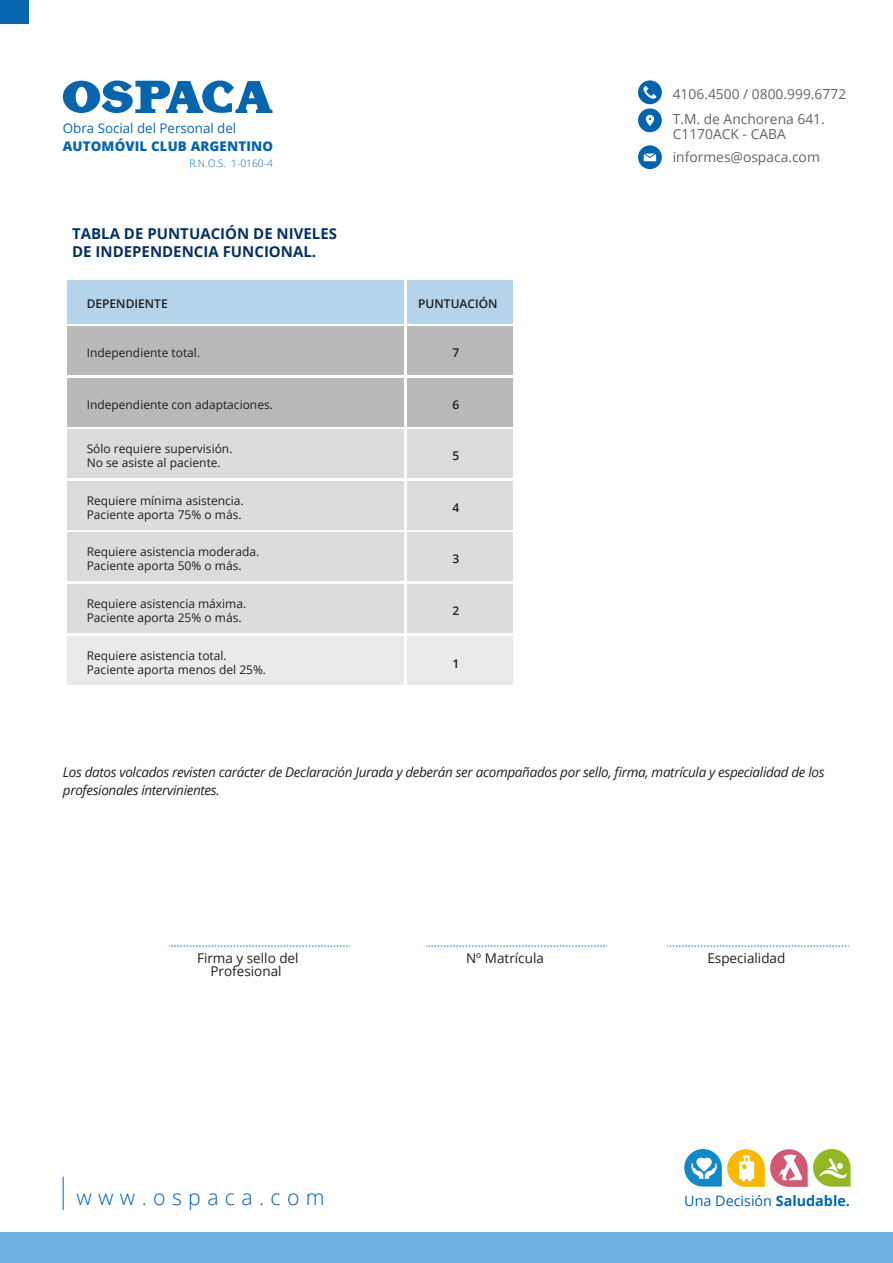
<style>
.page{position:relative;width:893px;height:1263px;background:#fff}
.page>*{position:absolute;margin:0;border:0;box-sizing:border-box;transform-origin:0 0}
.t1{font:300 21.3px "Open Sans";letter-spacing:.3em;color:#0063af}
.t2{font:700 15px/18px "Open Sans";color:#053262}
.t3{font:14.4px "Open Sans";color:#0063af}
.t4{font:13.8px/25.2px "Open Sans";color:#636464}
.t5{font:italic 13.5px/18px "Open Sans";letter-spacing:-.025em;color:#231f20}
.t6{font:13.5px "Open Sans";color:#231f20}
.t7{font:13.35px "Open Sans";color:#0665ac}
.t8{font:800 13.35px "Open Sans";letter-spacing:.01em;color:#0665ac}
.t9{font:12px/14.4px "Open Sans";color:#1c1f21}
.t10{font:600 12px "Open Sans";color:#1c1f21}
.t11{font:300 10.2px "Open Sans";color:#0665ac}
.s1{font-weight:700}
</style>
<div class="page">
<svg style="left:667px;top:946px;width:182px;height:1px"></svg>
<svg style="left:169px;top:946px;width:181px;height:1px"></svg>
<svg style="left:426px;top:946px;width:181px;height:1px"></svg>
<div style="left:67px;top:280px;width:336px;height:44px;background:#b3d4ea"></div>
<div style="left:67px;top:429px;width:337px;height:48px;background:#dbdcdd"></div>
<div style="left:407px;top:280px;width:105px;height:44px;background:#b3d4ea"></div>
<div style="left:407px;top:429px;width:105px;height:48px;background:#dbdcdd"></div>
<div style="left:67px;top:481px;width:337px;height:48px;background:#dbdcdd"></div>
<div style="left:407px;top:481px;width:105px;height:48px;background:#dbdcdd"></div>
<div style="left:67px;top:326px;width:337px;height:49px;background:#b9b9ba"></div>
<div style="left:407px;top:326px;width:105px;height:49px;background:#b9b9ba"></div>
<div style="left:67px;top:378px;width:337px;height:49px;background:#b9b9ba"></div>
<div style="left:407px;top:378px;width:105px;height:49px;background:#b9b9ba"></div>
<div style="left:67px;top:532px;width:337px;height:49px;background:#dbdcdd"></div>
<div style="left:407px;top:532px;width:105px;height:49px;background:#dbdcdd"></div>
<div style="left:67px;top:584px;width:337px;height:49px;background:#dbdcdd"></div>
<div style="left:407px;top:584px;width:105px;height:49px;background:#dbdcdd"></div>
<div style="left:67px;top:636px;width:337px;height:49px;background:#eaeaea"></div>
<div style="left:407px;top:636px;width:105px;height:49px;background:#eaeaea"></div>
<svg style="left:63px;top:80px;width:209px;height:34px"></svg>
<svg style="left:684px;top:1149px;width:167px;height:38px"></svg>
<div style="left:0;top:1232px;width:893px;height:31px;background:#6bb1e2"></div>
<div style="left:0;top:0;width:28px;height:23px;background:#0665ac"></div>
<svg style="left:638px;top:145px;width:24px;height:24px"></svg>
<svg style="left:638px;top:80px;width:24px;height:52px"></svg>
<p class="t7" style="left:63px;top:119px;width:175px">Obra Social del Personal del</p>
<p class="t8" style="left:63px;top:136px;width:212px">AUTOMÓVIL CLUB ARGENTINO</p>
<p class="t11" style="left:189px;top:156px;width:85px">R.N.O.S. 1-0160-4</p>
<p class="t2" style="left:72px;top:225px;width:266px">TABLA DE PUNTUACIÓN DE NIVELES<br>DE INDEPENDENCIA FUNCIONAL.</p>
<p class="t10" style="left:87px;top:296px;width:83px">DEPENDIENTE</p>
<p class="t10" style="left:418px;top:296px;width:81px">PUNTUACIÓN</p>
<p class="t9" style="left:87px;top:345px;width:115px">Independiente total.</p>
<p class="t10" style="left:453px;top:344px;width:8px">7</p>
<p class="t9" style="left:87px;top:397px;width:188px">Independiente con adaptaciones.</p>
<p class="t10" style="left:453px;top:396px;width:8px">6</p>
<p class="t9" style="left:87px;top:441px;width:147px">Sólo requiere supervisión.<br>No se asiste al paciente.</p>
<p class="t10" style="left:453px;top:447px;width:8px">5</p>
<p class="t9" style="left:87px;top:493px;width:159px">Requiere mínima asistencia.<br>Paciente aporta 75% o más.</p>
<p class="t10" style="left:453px;top:499px;width:8px">4</p>
<p class="t9" style="left:87px;top:544px;width:174px">Requiere asistencia moderada.<br>Paciente aporta 50% o más.</p>
<p class="t10" style="left:453px;top:551px;width:8px">3</p>
<p class="t9" style="left:87px;top:596px;width:161px">Requiere asistencia máxima.<br>Paciente aporta 25% o más.</p>
<p class="t10" style="left:453px;top:603px;width:8px">2</p>
<p class="t9" style="left:87px;top:648px;width:181px">Requiere asistencia total.<br>Paciente aporta menos del 25%.</p>
<p class="t10" style="left:453px;top:655px;width:8px">1</p>
<p class="t4" style="left:673px;top:81px;width:175px">4106.4500 / 0800.999.6772<br>T.M. de Anchorena 641.</p>
<p class="t4" style="left:673px;top:122px;width:149px;line-height:23.1px">C1170ACK - CABA informes@ospaca.com</p>
<p class="t5" style="left:63px;top:762px;width:763px">Los datos volcados revisten carácter de Declaración Jurada y deberán ser acompañados por sello, firma, matrícula y especialidad de los profesionales intervinientes.</p>
<p class="t6" style="left:466px;top:948px;width:79px">Nº Matrícula</p>
<p class="t6" style="left:197px;top:948px;width:103px">Firma y sello del</p>
<p class="t6" style="left:707px;top:948px;width:80px">Especialidad</p>
<p class="t6" style="left:210px;top:962px;width:73px">Profesional</p>
<h1 class="t1" style="left:76px;top:1183px;width:250px">www.ospaca.com</h1>
<p class="t3" style="left:684px;top:1190px;width:167px">Una Decisión <span class="s1">Saludable.</span></p>
</div>
